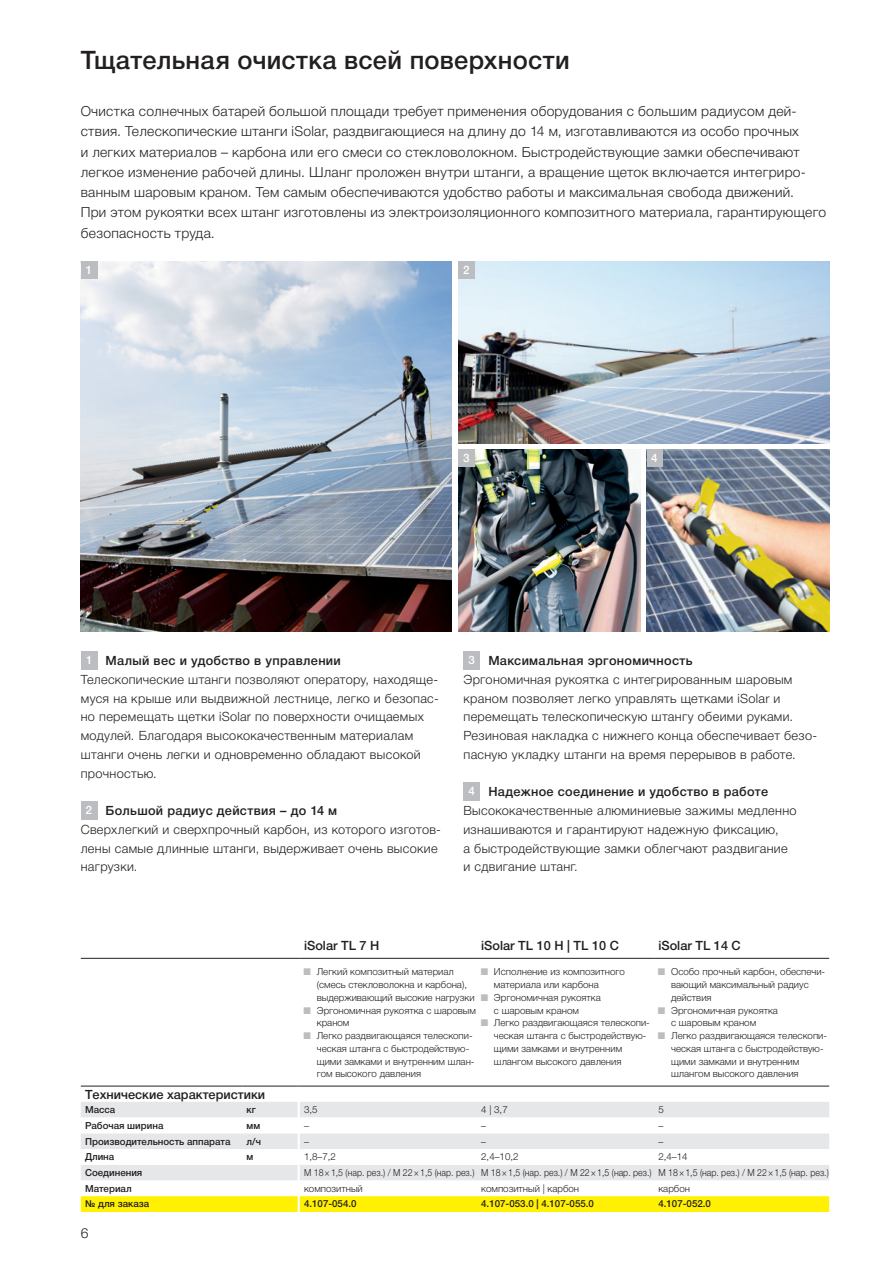
<style>
.page{position:relative;width:893px;height:1263px;background:#fff}
.page>*{position:absolute;margin:0;border:0;box-sizing:border-box;transform-origin:0 0}
.t1{font:500 25.5px "Helvetica Neue Cyr";letter-spacing:.01em;color:#231f20}
.t2{font:300 13.8px/20.2px "Helvetica Neue Cyr";letter-spacing:.02em;color:#231f20}
.t3{font:300 13.8px "Helvetica Neue LT Pro";color:#231f20}
.t4{font:300 12.75px/18.8px "Helvetica Neue Cyr";letter-spacing:.025em;color:#231f20}
.t5{font:500 12.75px "Helvetica Neue LT Pro";color:#231f20}
.t6{font:500 12.75px "Helvetica Neue Cyr";color:#231f20}
.t7{font:500 11.7px "Helvetica Neue LT Pro";color:#fff}
.t8{font:300 9.75px/12.8px "Helvetica Neue Cyr";color:#231f20}
.t9{font:300 9.75px "Helvetica Neue Cyr";color:#231f20;scale:.9 1}
.t10{font:500 9.75px "Helvetica Neue Cyr";color:#231f20}
.t11{font:500 9.75px "Helvetica Neue LT Pro";color:#231f20}
.t12{font:300 9.75px "Helvetica Neue LT Pro";color:#231f20}
.s1{font-weight:500;font-size:11.7px;color:#fff}
.s2{font-weight:500}
.s3{font-family:"Helvetica Neue LT Pro"}
</style>
<div class="page">
<img style="left:458px;top:261px;width:371px;height:182px">
<div style="left:458px;top:261px;width:17px;height:18px;background:#bcbdc0"></div>
<img style="left:647px;top:450px;width:182px;height:181px">
<img style="left:458px;top:450px;width:182px;height:181px">
<img style="left:81px;top:261px;width:371px;height:370px">
<div style="left:647px;top:450px;width:15px;height:17px;background:#bcbdc0"></div>
<div style="left:458px;top:450px;width:17px;height:17px;background:#bcbdc0"></div>
<div style="left:81px;top:261px;width:16px;height:18px;background:#bcbdc0"></div>
<hr style="left:81px;top:958px;width:219px;height:1px;background:#231f20">
<hr style="left:300px;top:958px;width:177px;height:1px;background:#231f20">
<hr style="left:477px;top:958px;width:177px;height:1px;background:#231f20">
<hr style="left:654px;top:958px;width:175px;height:1px;background:#231f20">
<div style="left:81px;top:1102px;width:748px;height:15px;background:#e6e7e9"></div>
<svg style="left:81px;top:1133px;width:748px;height:47px;fill:#e6e7e9"></svg>
<hr style="left:81px;top:1086px;width:161px;height:1px;background:#231f20">
<hr style="left:242px;top:1086px;width:56px;height:1px;background:#231f20">
<hr style="left:300px;top:1086px;width:177px;height:1px;background:#231f20">
<hr style="left:477px;top:1086px;width:177px;height:1px;background:#231f20">
<hr style="left:654px;top:1086px;width:175px;height:1px;background:#231f20">
<div style="left:81px;top:1196px;width:748px;height:16px;background:#fff101"></div>
<div style="left:81px;top:651px;width:16px;height:19px;background:#bcbdc0"></div>
<div style="left:81px;top:801px;width:16px;height:19px;background:#bcbdc0"></div>
<div style="left:463px;top:651px;width:17px;height:19px;background:#bcbdc0"></div>
<div style="left:463px;top:782px;width:17px;height:19px;background:#bcbdc0"></div>
<h1 class="t1" style="left:81px;top:46px;width:490px">Тщательная очистка всей поверхности</h1>
<p class="t2" style="left:81px;top:101px;width:747px">Очистка солнечных батарей большой площади требует применения оборудования с большим радиусом дей&shy;ствия. Телескопические штанги iSolar, раздвигающиеся на длину до 14 м, изготавливаются из особо прочных<br>и легких материалов – карбона или его смеси со стекловолокном. Быстродействующие замки обеспечивают легкое изменение рабочей длины. Шланг проложен внутри штанги, а вращение щеток включается интегриро&shy;ванным шаровым краном. Тем самым обеспечиваются удобство работы и максимальная свобода движений.<br>При этом рукоятки всех штанг изготовлены из электроизоляционного композитного материала, гарантирующего безопасность труда.</p>
<p class="t7" style="left:86px;top:263px;width:8px">1</p>
<p class="t7" style="left:463px;top:263px;width:8px">2</p>
<p class="t7" style="left:463px;top:451px;width:8px">3</p>
<p class="t7" style="left:651px;top:451px;width:8px">4</p>
<p class="t4" style="left:81px;top:651px;width:359px;text-indent:5px"><span class="s1">1</span> <span class="s2">Малый вес и удобство в управлении </span>Телескопические штанги позволяют оператору, находяще&shy;муся на крыше или выдвижной лестнице, легко и безопас&shy;но перемещать щетки iSolar по поверхности очищаемых модулей. Благодаря высококачественным материалам штанги очень легки и одновременно обладают высокой прочностью.</p>
<p class="t4" style="left:81px;top:801px;width:362px;text-indent:5px"><span class="s1">2</span> <span class="s2">Большой радиус действия – до 14 м<br></span>Сверхлегкий и сверхпрочный карбон, из которого изготов&shy;лены самые длинные штанги, выдерживает очень высокие нагрузки.</p>
<p class="t4" style="left:463px;top:651px;width:355px;text-indent:5px"><span class="s1">3</span> <span class="s2">Максимальная эргономичность<br></span>Эргономичная рукоятка с интегрированным шаровым краном позволяет легко управлять щетками iSolar и перемещать телескопическую штангу обеими руками.<br>Резиновая накладка с нижнего конца обеспечивает безо&shy;пасную укладку штанги на время перерывов в работе.</p>
<p class="t4" style="left:463px;top:782px;width:335px;text-indent:5px"><span class="s1">4</span> <span class="s2">Надежное соединение и удобство в работе </span>Высококачественные алюминиевые зажимы медленно изнашиваются и гарантируют надежную фиксацию,<br>а быстродействующие замки облегчают раздвигание и сдвигание штанг.</p>
<p class="t5" style="left:304px;top:938px;width:77px">iSolar TL 7 H</p>
<p class="t5" style="left:481px;top:938px;width:139px">iSolar TL 10 H | TL 10 C</p>
<p class="t5" style="left:658px;top:938px;width:84px">iSolar TL 14 C</p>
<p class="t8" style="left:317px;top:966px;width:161px">Легкий композитный материал (смесь стекловолокна и карбона), выдерживающий высокие нагрузки<br>Эргономичная рукоятка с шаровым краном<br>Легко раздвигающаяся телескопи&shy;ческая штанга с быстродействую&shy;щими замками и внутренним шлан&shy;гом высокого давления</p>
<p class="t8" style="left:494px;top:966px;width:157px">Исполнение из композитного материала или карбона<br>Эргономичная рукоятка<br>с шаровым краном<br>Легко раздвигающаяся телескопи&shy;ческая штанга с быстродействую&shy;щими замками и внутренним шлангом высокого давления</p>
<p class="t8" style="left:671px;top:966px;width:157px">Особо прочный карбон, обеспечи&shy;вающий максимальный радиус действия<br>Эргономичная рукоятка<br>с шаровым краном<br>Легко раздвигающаяся телескопи&shy;ческая штанга с быстродействую&shy;щими замками и внутренним шлангом высокого давления</p>
<p class="t6" style="left:85px;top:1087px;width:182px">Технические характеристики</p>
<p class="t10" style="left:85px;top:1104px;width:32px">Масса</p>
<p class="t10" style="left:247px;top:1104px;width:11px">кг</p>
<p class="t12" style="left:304px;top:1103px;width:15px">3,5</p>
<p class="t12" style="left:481px;top:1103px;width:28px">4 | 3,7</p>
<p class="t12" style="left:658px;top:1103px;width:7px">5</p>
<p class="t10" style="left:85px;top:1120px;width:80px">Рабочая ширина</p>
<p class="t10" style="left:247px;top:1120px;width:15px">мм</p>
<p class="t12" style="left:304px;top:1119px;width:6px">–</p>
<p class="t12" style="left:481px;top:1119px;width:6px">–</p>
<p class="t12" style="left:658px;top:1119px;width:6px">–</p>
<p class="t10" style="left:85px;top:1136px;width:147px">Производительность аппарата</p>
<p class="t10" style="left:247px;top:1136px;width:16px">л/ч</p>
<p class="t10" style="left:85px;top:1151px;width:31px">Длина</p>
<p class="t10" style="left:247px;top:1151px;width:8px">м</p>
<p class="t12" style="left:304px;top:1151px;width:33px">1,8–7,2</p>
<p class="t12" style="left:481px;top:1151px;width:39px">2,4–10,2</p>
<p class="t12" style="left:658px;top:1151px;width:31px">2,4–14</p>
<p class="t10" style="left:85px;top:1167px;width:59px">Соединения</p>
<p class="t9" style="left:304px;top:1167px;width:585px"><span class="s3">M 18×1,5</span> (нар. рез.) <span class="s3">/ M 22×1,5</span> (нар. рез.) <span class="s3">M 18×1,5</span> (нар. рез.) <span class="s3">/ M 22×1,5</span> (нар. рез.) <span class="s3">M 18×1,5</span> (нар. рез.) <span class="s3">/ M 22×1,5</span> (нар. рез.)</p>
<p class="t10" style="left:85px;top:1183px;width:48px">Материал</p>
<p class="t8" style="left:304px;top:1182px;width:60px">композитный</p>
<p class="t8" style="left:481px;top:1182px;width:99px">композитный | карбон</p>
<p class="t8" style="left:658px;top:1182px;width:33px">карбон</p>
<p class="t10" style="left:85px;top:1199px;width:66px">№ для заказа</p>
<p class="t11" style="left:304px;top:1198px;width:54px">4.107-054.0</p>
<p class="t11" style="left:481px;top:1198px;width:114px">4.107-053.0 | 4.107-055.0</p>
<p class="t11" style="left:658px;top:1198px;width:54px">4.107-052.0</p>
<p class="t3" style="left:81px;top:1224px;width:9px">6</p>
</div>
